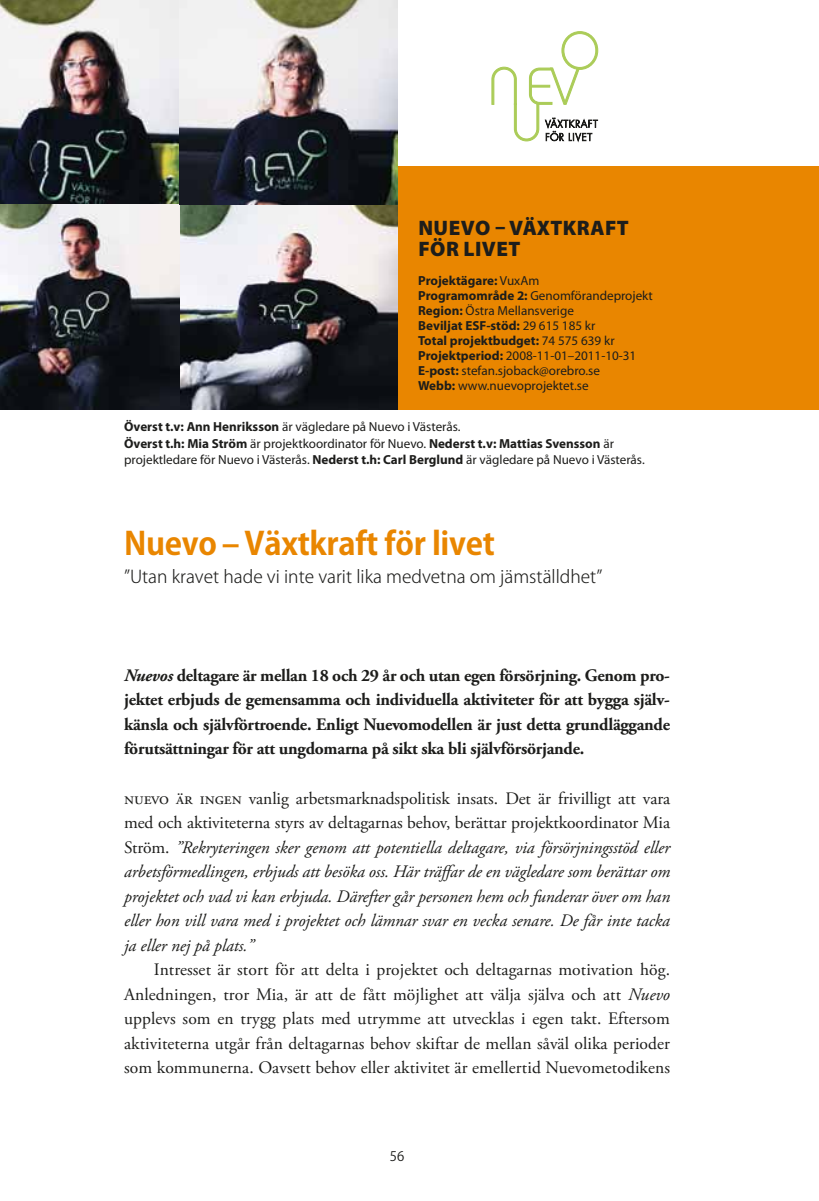
<style>
.page{position:relative;width:819px;height:1201px;background:#fff}
.page>*{position:absolute;margin:0;border:0;box-sizing:border-box;transform-origin:0 0}
.t1{font:700 31.5px "Koz Go Pr 6 N";letter-spacing:-.01em;color:#e98600}
.t2{font:900 21px/21px "Myriad Pro";letter-spacing:.02em;color:#1d1d1b}
.t3{font:17.5px "Adobe Garamond Pro";letter-spacing:.005em;color:#1d1d1b}
.t4{font:italic 17.5px "Adobe Garamond Pro";letter-spacing:-.005em;color:#1d1d1b}
.t5{font:700 17.5px/24.5px "Adobe Garamond Pro";letter-spacing:-.015em;color:#1d1d1b;text-align:justify}
.t6{font:300 17.5px "Koz Go Pr 6 N";color:#1d1d1b}
.t7{font:13.12px/14.9px "Myriad Pro";color:#1d1d1b}
.t8{font:700 13.12px/14.9px "Myriad Pro";color:#1d1d1b}
.t9{font:13.12px "Koz Go Pr 6 N";color:#1d1d1b}
.s1{font-weight:400}
.s2{font-weight:700}
.s3{font-style:italic}
.s4{font-style:normal}
</style>
<div class="page">
<div style="left:398px;top:166px;width:421px;height:243px;background:#e98600"></div>
<img style="left:0;top:0;width:179px;height:205px">
<img style="left:179px;top:205px;width:219px;height:204px">
<svg style="left:0;top:205px;width:179px;height:204px"></svg>
<img style="left:179px;top:0;width:219px;height:205px">
<svg style="left:491px;top:31px;width:107px;height:110px"></svg>
<p class="t2" style="left:418px;top:216px;width:212px">NUEVO – VÄXTKRAFT<br>FÖR LIVET</p>
<p class="t8" style="left:418px;top:273px;width:236px">Projektägare: <span class="s1">VuxAm<br></span>Programområde 2: <span class="s1">Genomförandeprojekt<br></span>Region: <span class="s1">Östra Mellansverige<br></span>Beviljat ESF</p>
<p class="t7" style="left:418px;top:318px;width:220px;text-indent:68px"><span class="s2">-stöd:</span> 29 615 185 kr<br><span class="s2">Total projektbudget:</span> 74 575 639 kr<br><span class="s2">Projektperiod:</span> 2008-11-01–2011-10-31<br><span class="s2">E-post:</span> stefan.sjoback@orebro.se<br><span class="s2">Webb:</span> www.nuevoprojektet.se</p>
<p class="t7" style="left:124px;top:418px;width:522px;line-height:16.6px"><span class="s2">Överst t.v: Ann Henriksson</span> är vägledare på Nuevo i Västerås.<br><span class="s2">Överst t.h: M ia Ström</span> är projektkoordinator för Nuevo. <span class="s2">Nederst t.v: Mattias Svensson</span> är projektledare för Nuevo i Västerås. <span class="s2">Nederst t.h: Carl Berglund</span> är vägledare på Nuevo i Västerås.</p>
<p class="t1" style="left:124px;top:525px;width:372px">Nuevo – Växtkraft för livet</p>
<p class="t6" style="left:124px;top:566px;width:479px">”Utan kravet hade vi inte varit lika medvetna om jämställdhet”</p>
<p class="t5" style="left:124px;top:663px;width:547px"><span class="s3">Nuevos</span> deltagare är mellan 18 och 29 år och utan egen försörjning. Genom pro&shy;jektet erbjuds de gemensamma och individuella aktiviteter för att bygga själv&shy;känsla och självförtroende. Enligt Nuevomodellen är just detta grundläggande förutsättningar för att ungdomarna på sikt ska bli självförsörjande.</p>
<p class="t3" style="left:124px;top:787px;width:547px">Nuevo är ingen vanlig arbetsmarknadspolitisk insats. Det är frivilligt att vara</p>
<p class="t3" style="left:124px;top:812px;width:547px">med och aktiviteterna styrs av deltagarnas behov, berättar projektkoordinator Mia</p>
<p class="t4" style="left:124px;top:836px;width:547px"><span class="s4">Ström.</span> ”Rekryteringen sker genom att potentiella deltagare, via försörjningsstöd eller</p>
<p class="t4" style="left:124px;top:861px;width:547px">arbetsförmedlingen, erbjuds att besöka oss. Här träffar de en vägledare som berättar om</p>
<p class="t4" style="left:124px;top:885px;width:547px">projektet och vad vi kan erbjuda. Därefter går personen hem och funderar över om han</p>
<p class="t4" style="left:124px;top:910px;width:547px">eller hon vill vara med i projektet och lämnar svar en vecka senare. De får inte tacka</p>
<p class="t4" style="left:124px;top:934px;width:131px">ja eller nej på plats.”</p>
<p class="t3" style="left:154px;top:959px;width:517px">Intresset är stort för att delta i projektet och deltagarnas motivation hög.</p>
<p class="t3" style="left:124px;top:983px;width:547px">Anledningen, tror Mia, är att de fått möjlighet att välja själva och att <span class="s3">Nuevo</span></p>
<p class="t3" style="left:124px;top:1008px;width:547px">upplevs som en trygg plats med utrymme att utvecklas i egen takt. Eftersom</p>
<p class="t3" style="left:124px;top:1032px;width:547px">aktiviteterna utgår från deltagarnas behov skiftar de mellan såväl olika perioder</p>
<p class="t3" style="left:124px;top:1057px;width:547px">som kommunerna. Oavsett behov eller aktivitet är emellertid Nuevometodikens</p>
<p class="t9" style="left:390px;top:1149px;width:16px">56</p>
</div>
